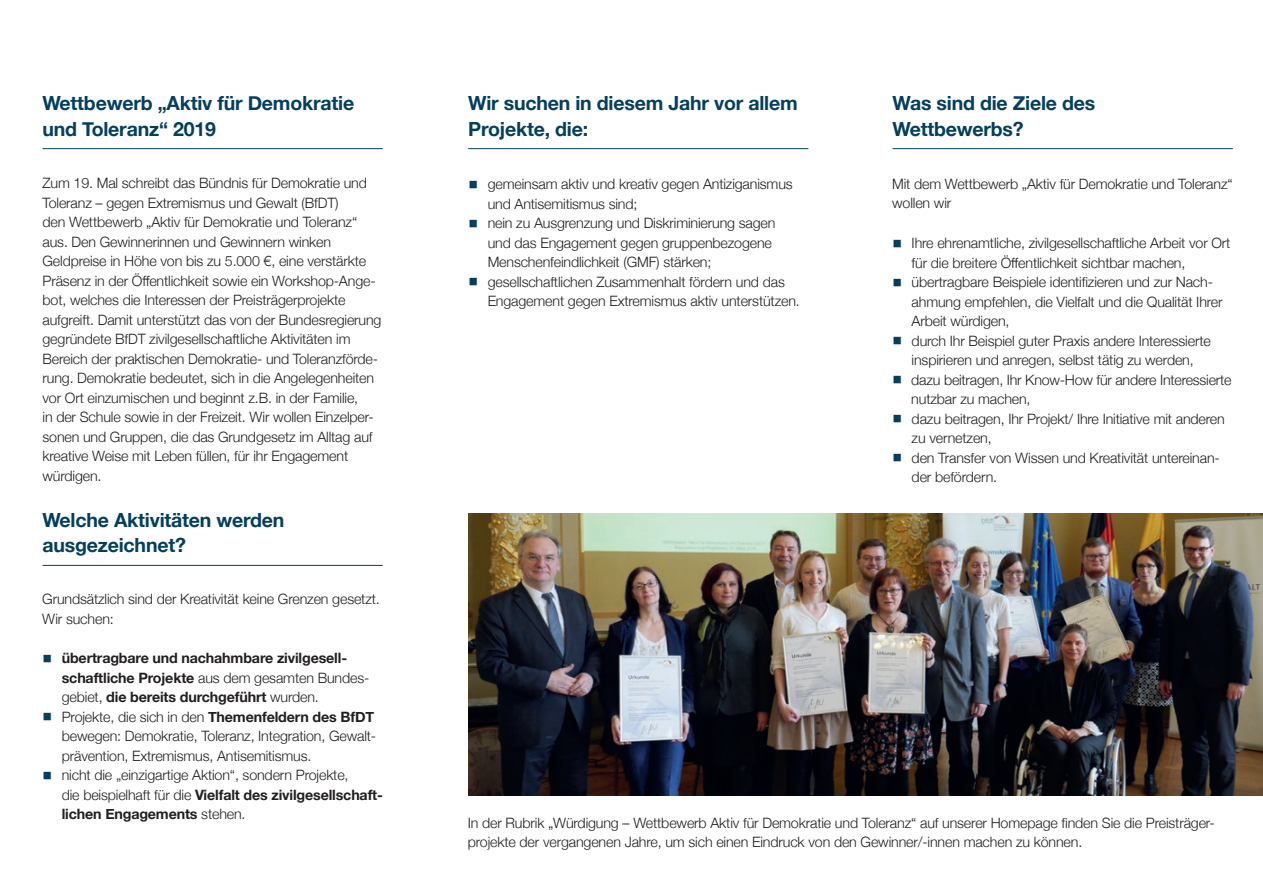
<style>
.page{position:relative;width:1263px;height:893px;background:#fff}
.page>*{position:absolute;margin:0;border:0;box-sizing:border-box;transform-origin:0 0}
.t1{font:700 19.5px/25.5px "Helvetica Neue";letter-spacing:-.01em;color:#043f5e}
.t2{font:300 14.25px/19.5px "Helvetica Neue";letter-spacing:-.01em;color:#231f20}
.t3{font:700 14.25px/19.5px "Helvetica Neue";letter-spacing:-.01em;color:#231f20}
.s1{font-family:"Minion Pro";font-weight:400;font-size:25.5px;color:#043f5e}
.s2{font-weight:300}
.s3{font-weight:700}
</style>
<div class="page">
<hr style="left:43px;top:148px;width:340px;height:1px;background:#043f5e">
<hr style="left:468px;top:148px;width:340px;height:1px;background:#043f5e">
<hr style="left:892px;top:148px;width:341px;height:1px;background:#043f5e">
<hr style="left:43px;top:565px;width:340px;height:1px;background:#043f5e">
<img style="left:468px;top:513px;width:795px;height:282px">
<h1 class="t1" style="left:43px;top:91px;width:313px">Wettbewerb „Aktiv für Demokratie und Toleranz“ 2019</h1>
<h1 class="t1" style="left:468px;top:91px;width:331px">Wir suchen in diesem Jahr vor allem<br>Projekte, die:</h1>
<h1 class="t1" style="left:892px;top:91px;width:204px">Was sind die Ziele des<br>Wettbewerbs?</h1>
<p class="t2" style="left:43px;top:172px;width:340px">Zum 19. Mal schreibt das Bündnis für Demokratie und Toleranz – gegen Extremismus und Gewalt (BfDT)<br>den Wettbewerb „Aktiv für Demokratie und Toleranz“ aus. Den Gewinnerinnen und Gewinnern winken Geldpreise in Höhe von bis zu 5.000 €, eine verstärkte Präsenz in der Öffentlichkeit sowie ein Workshop-Ange&shy;bot, welches die Interessen der Preisträgerprojekte aufgreift. Damit unterstützt das von der Bundesregierung gegründete BfDT zivilgesellschaftliche Aktivitäten im Bereich der praktischen Demokratie- und Toleranzförde&shy;rung. Demokratie bedeutet, sich in die Angelegenheiten vor Ort einzumischen und beginnt z.B. in der Familie,<br>in der Schule sowie in der Freizeit. Wir wollen Einzelper&shy;sonen und Gruppen, die das Grundgesetz im Alltag auf kreative Weise mit Leben füllen, für ihr Engagement würdigen.</p>
<h1 class="t1" style="left:43px;top:508px;width:243px">Welche Aktivitäten werden ausgezeichnet?</h1>
<p class="t2" style="left:42px;top:588px;width:339px">Grundsätzlich sind der Kreativität keine Grenzen gesetzt.<br>Wir suchen:</p>
<p class="t3" style="left:62px;top:649px;width:309px;text-indent:-19px"><span class="s1">■</span> übertragbare und nachahmbare zivilgesell&shy;schaftliche Projekte <span class="s2">aus dem gesamten Bundes&shy;gebiet,</span> die bereits durchgeführt <span class="s2">wurden.</span></p>
<p class="t2" style="left:62px;top:706px;width:316px;text-indent:-19px"><span class="s1">■</span> Projekte, die sich in den <span class="s3">Themenfeldern des BfDT </span>bewegen: Demokratie, Toleranz, Integration, Gewalt&shy;prävention, Extremismus, Antisemitismus.</p>
<p class="t2" style="left:62px;top:764px;width:321px;text-indent:-19px"><span class="s1">■</span> nicht die „einzigartige Aktion“, sondern Projekte,<br>die beispielhaft für die <span class="s3">Vielfalt des zivilgesellschaft&shy;lichen Engagements</span> stehen.</p>
<p class="t2" style="left:488px;top:173px;width:307px;text-indent:-19px"><span class="s1">■</span> gemeinsam aktiv und kreativ gegen Antiziganismus und Antisemitismus sind;</p>
<p class="t2" style="left:488px;top:212px;width:289px;text-indent:-19px"><span class="s1">■</span> nein zu Ausgrenzung und Diskriminierung sagen und das Engagement gegen gruppenbezogene<br>Menschenfeindlichkeit (GMF) stärken;</p>
<p class="t2" style="left:488px;top:271px;width:314px;text-indent:-19px"><span class="s1">■</span> gesellschaftlichen Zusammenhalt fördern und das<br>Engagement gegen Extremismus aktiv unterstützen.</p>
<p class="t2" style="left:892px;top:173px;width:342px">Mit dem Wettbewerb „Aktiv für Demokratie und Toleranz“ wollen wir</p>
<p class="t2" style="left:912px;top:232px;width:320px;text-indent:-19px"><span class="s1">■</span> Ihre ehrenamtliche, zivilgesellschaftliche Arbeit vor Ort für die breitere Öffentlichkeit sichtbar machen,</p>
<p class="t2" style="left:912px;top:271px;width:312px;text-indent:-19px"><span class="s1">■</span> übertragbare Beispiele identifizieren und zur Nach&shy;ahmung empfehlen, die Vielfalt und die Qualität Ihrer<br>Arbeit würdigen,</p>
<p class="t2" style="left:892px;top:330px;width:320px;text-align:center"><span class="s1">■</span> durch Ihr Beispiel guter Praxis andere Interessierte inspirieren und anregen, selbst tätig zu werden,</p>
<p class="t2" style="left:911px;top:369px;width:322px;text-indent:-19px"><span class="s1">■</span> dazu beitragen, Ihr Know-How für andere Interessierte nutzbar zu machen,</p>
<p class="t2" style="left:912px;top:408px;width:315px;text-indent:-19px"><span class="s1">■</span> dazu beitragen, Ihr Projekt/ Ihre Initiative mit anderen zu vernetzen,</p>
<p class="t2" style="left:912px;top:447px;width:310px;text-indent:-19px"><span class="s1">■</span> den Transfer von Wissen und Kreativität untereinan&shy;der befördern.</p>
<p class="t2" style="left:468px;top:812px;width:748px">In der Rubrik „Würdigung – Wettbewerb Aktiv für Demokratie und Toleranz“ auf unserer Homepage finden Sie die Preisträger&shy;projekte der vergangenen Jahre, um sich einen Eindruck von den Gewinner/-innen machen zu können.</p>
</div>
